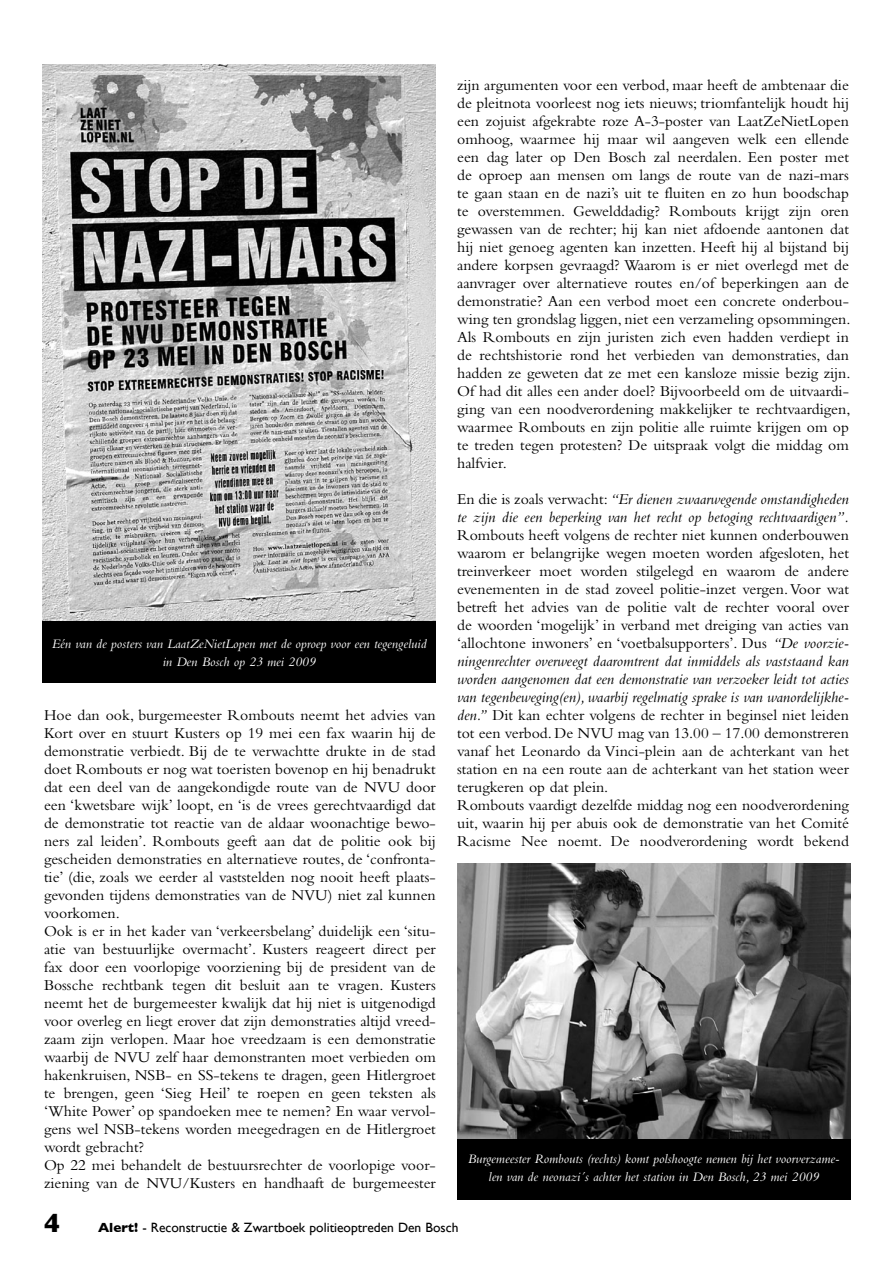
<style>
.page{position:relative;width:893px;height:1263px;background:#fff}
.page>*{position:absolute;margin:0;border:0;box-sizing:border-box;transform-origin:0 0}
.t1{font:700 27px "Gill Sans";color:#000}
.t2{font:15.75px/18px "Bembo";color:#000}
.t3{font:italic 15.75px/18px "Bembo";color:#000}
.t4{font:italic 13.5px/18px "Bembo";color:#fff;text-align:center}
.t5{font:13.5px "Gill Sans";color:#000}
.s1{font-style:normal}
.s2{font-style:italic}
.s3{font-weight:700}
</style>
<div class="page">
<div style="left:43px;top:620px;width:393px;height:63px;background:#000"></div>
<img style="left:43px;top:65px;width:393px;height:555px">
<img style="left:457px;top:863px;width:393px;height:276px">
<div style="left:457px;top:1139px;width:393px;height:60px;background:#000"></div>
<p class="t4" style="left:52px;top:634px;width:376px">Eén van de posters van LaatZeNietLopen met de oproep voor een tegengeluid in Den Bosch op 23 mei 2009</p>
<p class="t2" style="left:44px;top:706px;width:393px">Hoe dan ook, burgemeester Rombouts neemt het advies van Kort over en stuurt Kusters op 19 mei een fax waarin hij de demonstratie verbiedt. Bij de te verwachtte drukte in de stad doet Rombouts er nog wat toeristen bovenop en hij benadrukt dat een deel van de aangekondigde route van de NVU door een ‘kwetsbare wijk’ loopt, en ‘is de vrees gerechtvaardigd dat de demonstratie tot reactie van de aldaar woonachtige bewo&shy;ners zal leiden’. Rombouts geeft aan dat de politie ook bij gescheiden demonstraties en alternatieve routes, de ‘confronta&shy;tie’ (die, zoals we eerder al vaststelden nog nooit heeft plaats&shy;gevonden tijdens demonstraties van de NVU) niet zal kunnen voorkomen.<br>Ook is er in het kader van ‘verkeersbelang’ duidelijk een ‘situ&shy;atie van bestuurlijke overmacht’. Kusters reageert direct per fax door een voorlopige voorziening bij de president van de Bossche rechtbank tegen dit besluit aan te vragen. Kusters neemt het de burgemeester kwalijk dat hij niet is uitgenodigd voor overleg en liegt erover dat zijn demonstraties altijd vreed&shy;zaam zijn verlopen. Maar hoe vreedzaam is een demonstratie waarbij de NVU zelf haar demonstranten moet verbieden om hakenkruisen, NSB- en SS-tekens te dragen, geen Hitlergroet te brengen, geen ‘Sieg Heil’ te roepen en geen teksten als ‘White Power’ op spandoeken mee te nemen? En waar vervol&shy;gens wel NSB-tekens worden meegedragen en de Hitlergroet wordt gebracht?<br>Op 22 mei behandelt de bestuursrechter de voorlopige voor&shy;ziening van de NVU/Kusters en handhaaft de burgemeester</p>
<p class="t2" style="left:457px;top:76px;width:395px;text-align:justify">zijn argumenten voor een verbod, maar heeft de ambtenaar die de pleitnota voorleest nog iets nieuws; triomfantelijk houdt hij een zojuist afgekrabte roze A-3-poster van LaatZeNietLopen omhoog, waarmee hij maar wil aangeven welk een ellende een dag later op Den Bosch zal neerdalen. Een poster met de oproep aan mensen om langs de route van de nazi-mars te gaan staan en de nazi’s uit te fluiten en zo hun boodschap te overstemmen. Gewelddadig? Rombouts krijgt zijn oren gewassen van de rechter; hij kan niet afdoende aantonen dat hij niet genoeg agenten kan inzetten. Heeft hij al bijstand bij andere korpsen gevraagd? Waarom is er niet overlegd met de aanvrager over alternatieve routes en/of beperkingen aan de demonstratie? Aan een verbod moet een concrete onderbou&shy;wing ten grondslag liggen, niet een verzameling opsommingen.<br>Als Rombouts en zijn juristen zich even hadden verdiept in de rechtshistorie rond het verbieden van demonstraties, dan hadden ze geweten dat ze met een kansloze missie bezig zijn.<br>Of had dit alles een ander doel? Bijvoorbeeld om de uitvaardi&shy;ging van een noodverordening makkelijker te rechtvaardigen, waarmee Rombouts en zijn politie alle ruimte krijgen om op te treden tegen protesten? De uitspraak volgt die middag om halfvier.</p>
<p class="t3" style="left:457px;top:490px;width:393px"><span class="s1">En die is zoals verwacht:</span> “Er dienen zwaarwegende omstandigheden te zijn die een beperking van het recht op betoging rechtvaardigen”.</p>
<p class="t2" style="left:457px;top:526px;width:393px">Rombouts heeft volgens de rechter niet kunnen onderbouwen waarom er belangrijke wegen moeten worden afgesloten, het treinverkeer moet worden stilgelegd en waarom de andere evenementen in de stad zoveel politie-inzet vergen. Voor wat betreft het advies van de politie valt de rechter vooral over de woorden ‘mogelijk’ in verband met dreiging van acties van ‘allochtone inwoners’ en ‘voetbalsupporters’. Dus <span class="s2">“De voorzie&shy;ningenrechter overweegt daaromtrent dat inmiddels als vaststaand kan worden aangenomen dat een demonstratie van verzoeker leidt tot acties van tegenbeweging(en), waarbij regelmatig sprake is van wanordelijkhe&shy;den.’’</span> Dit kan echter volgens de rechter in beginsel niet leiden tot een verbod. De NVU mag van 13.00 – 17.00 demonstreren vanaf het Leonardo da Vinci-plein aan de achterkant van het station en na een route aan de achterkant van het station weer terugkeren op dat plein.<br>Rombouts vaardigt dezelfde middag nog een noodverordening uit, waarin hij per abuis ook de demonstratie van het Comité Racisme Nee noemt. De noodverordening wordt bekend</p>
<p class="t4" style="left:468px;top:1149px;width:373px">Burgemeester Rombouts (rechts) komt polshoogte nemen bij het voorverzame&shy;len van de neonazi´s achter het station in Den Bosch, 23 mei 2009</p>
<h1 class="t1" style="left:44px;top:1207px;width:18px">4</h1>
<p class="t5" style="left:98px;top:1219px;width:362px"><span class="s3">Alert!</span> - Reconstructie &amp; Zwartboek politieoptreden Den Bosch</p>
</div>
